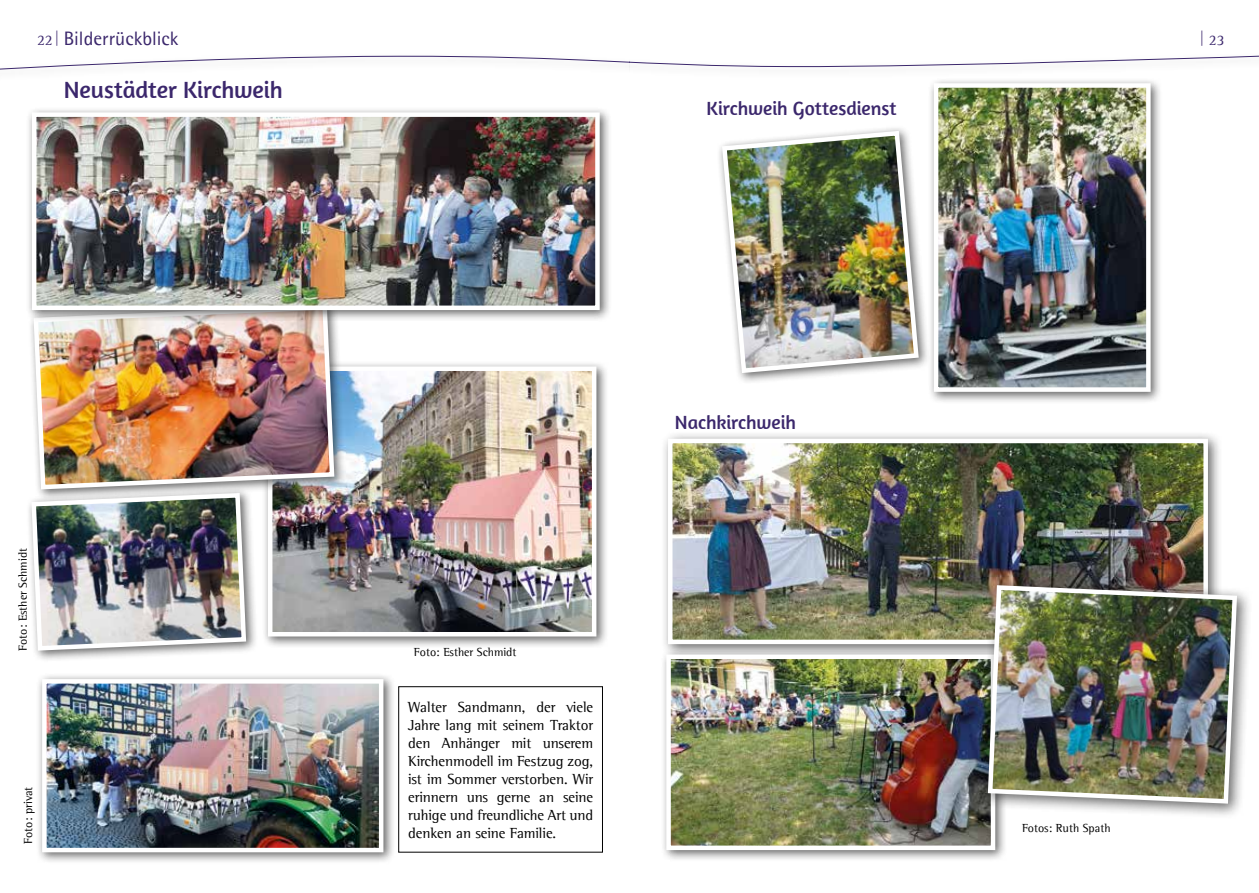
<style>
.page{position:relative;width:1259px;height:893px;background:#fff}
.page>*{position:absolute;margin:0;border:0;box-sizing:border-box;transform-origin:0 0}
.t1{font:24px "Amaranth";letter-spacing:-.005em;color:#3b276c}
.t2{font:19.5px "Amaranth";letter-spacing:-.005em;color:#3b276c}
.t3{font:19.5px "Agfa Rotis Semisans";color:#3b276c}
.t4{font:15px/18px "Agfa Rotis Semi Serif";letter-spacing:-.005em;color:#000;text-align:justify}
.t5{font:15px "Agfa Rotis Semi Serif";color:#3b276c}
.t6{font:12px "Agfa Rotis Semi Serif";color:#000}
.s1{font-family:"Agfa Rotis Semi Serif";font-size:15px}
</style>
<div class="page">
<svg style="left:0;top:55px;width:1259px;height:15px"></svg>
<div style="left:262px;top:360px;width:347px;height:288px;background:#000;opacity:.6"></div>
<img style="left:273px;top:371px;width:318px;height:260px">
<div style="left:268px;top:366px;width:328px;height:270px;border:4px solid #fff"></div>
<div style="left:28px;top:299px;width:318px;height:202px;background:#000;opacity:.6"></div>
<img style="left:31px;top:322px;width:306px;height:170px">
<div style="left:660px;top:431px;width:562px;height:228px;background:#000;opacity:.6"></div>
<img style="left:673px;top:444px;width:530px;height:195px">
<div style="left:668px;top:439px;width:540px;height:205px;border:4px solid #fff"></div>
<div style="left:660px;top:648px;width:347px;height:214px;background:#000;opacity:.6"></div>
<img style="left:671px;top:659px;width:319px;height:186px">
<div style="left:666px;top:654px;width:329px;height:196px;border:4px solid #fff"></div>
<div style="left:26px;top:106px;width:586px;height:216px;background:#000;opacity:.6"></div>
<img style="left:37px;top:117px;width:558px;height:188px">
<div style="left:32px;top:112px;width:568px;height:198px;border:4px solid #fff"></div>
<div style="left:36px;top:673px;width:359px;height:191px;background:#000;opacity:.6"></div>
<img style="left:47px;top:684px;width:331px;height:163px">
<div style="left:42px;top:679px;width:341px;height:173px;border:4px solid #fff"></div>
<div style="left:716px;top:125px;width:214px;height:260px;background:#000;opacity:.6"></div>
<img style="left:719px;top:128px;width:202px;height:247px">
<div style="left:928px;top:77px;width:234px;height:327px;background:#000;opacity:.6"></div>
<img style="left:939px;top:88px;width:206px;height:299px">
<div style="left:934px;top:83px;width:216px;height:309px;border:4px solid #fff"></div>
<div style="left:25px;top:487px;width:233px;height:175px;background:#000;opacity:.6"></div>
<img style="left:29px;top:491px;width:219px;height:162px">
<div style="left:979px;top:577px;width:273px;height:242px;background:#000;opacity:.6"></div>
<img style="left:985px;top:583px;width:254px;height:223px">
<div style="left:398px;top:686px;width:205px;height:166px;border:1px solid #000"></div>
<h2 class="t3" style="left:37px;top:27px;width:143px"><span class="s1">22|</span> Bilderrückblick</h2>
<p class="t5" style="left:1199px;top:31px;width:27px">| 23</p>
<h1 class="t1" style="left:64px;top:76px;width:220px">Neustädter Kirchweih</h1>
<p class="t6" style="left:16px;top:651px;width:104px;rotate:-90deg">Foto: Esther Schmidt</p>
<p class="t6" style="left:21px;top:844px;width:58px;rotate:-90deg">Foto: privat</p>
<h2 class="t2" style="left:706px;top:97px;width:191px">Kirchweih Gottesdienst</h2>
<h2 class="t2" style="left:675px;top:411px;width:123px">Nachkirchweih</h2>
<p class="t6" style="left:414px;top:645px;width:104px">Foto: Esther Schmidt</p>
<p class="t4" style="left:408px;top:698px;width:187px">Walter Sandmann, der viele Jahre lang mit seinem Traktor den Anhänger mit unserem Kirchenmodell im Festzug zog, ist im Sommer verstorben. Wir erinnern uns gerne an seine ruhige und freundliche Art und denken an seine Familie.</p>
<p class="t6" style="left:1022px;top:820px;width:90px">Fotos: Ruth Spath</p>
</div>
